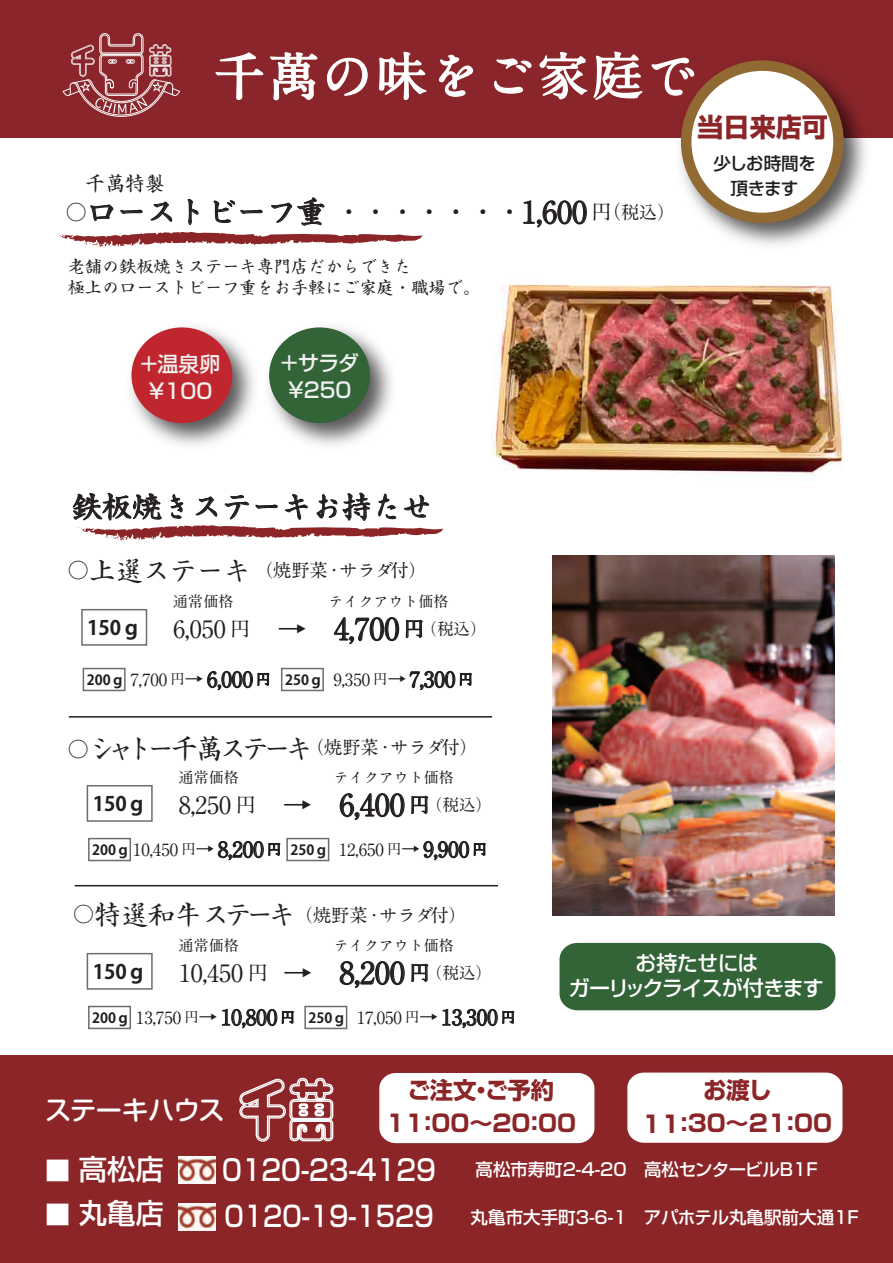
<style>
.page{position:relative;width:893px;height:1263px;background:#fff}
.page>*{position:absolute;margin:0;border:0;box-sizing:border-box;transform-origin:0 0}
.t1{font:700 51.45px "A1 Mincho Std";letter-spacing:.05em;color:#fff}
.t2{font:30px "Sei Kai CB1 Std";color:#231f20}
.t3{font:500 28.95px "Shin Go Pr 5";color:#fff;scale:.9 1}
.t4{font:500 28.35px "Shin Go Pr 5";color:#fff;scale:.9 1}
.t5{font:500 28.35px "Shin Go Pr 5";color:#fff}
.t6{font:27px "Sei Kai CB1 Std";letter-spacing:-.18em;color:#231f20}
.t7{font:27px "Sei Kai CB1 Std";letter-spacing:-.12em;color:#231f20}
.t8{font:500 26.25px "Shin M Go Pro";letter-spacing:-.025em;color:#fff}
.t9{font:700 26.1px "Shin Go Pr 5";color:#8b2528}
.t10{font:700 24px "A1 Mincho Std";color:#231f20}
.t11{font:700 23.4px/33.5px "Shin Go Pr 5";letter-spacing:-.005em;color:#8b2528;text-align:center}
.t12{font:500 21px/24.9px "Shin Go Pr 5";letter-spacing:-.045em;color:#fff;text-align:center}
.t13{font:500 21px/27px "Shin Go Pr 5";letter-spacing:-.015em;color:#f0f1f0;text-align:center}
.t14{font:700 19.95px "Koz Go Pro";color:#231f20}
.t15{font:19.8px "Sei Kai CB1 Std";color:#231f20}
.t16{font:700 18.15px "A1 Mincho Std";color:#231f20}
.t17{font:500 17.55px "Shin Go Pr 5";color:#fff}
.t18{font:500 17.55px/24.9px "Shin Go Pr 5";letter-spacing:-.035em;color:#231f20;text-align:center}
.t19{font:500 17.4px "Shin Go Pr 5";color:#fff}
.t20{font:17.25px/20.5px "Sei Kai CB1 Std";color:#231f20}
.t21{font:700 16.8px "A1 Mincho Std";color:#231f20}
.t22{font:700 16.5px "A1 Mincho Std";color:#231f20}
.t23{font:700 15px "A1 Mincho Std";color:#231f20}
.s1{font-size:21px}
.s2{font-size:29.7px}
.s3{font-family:"A1 Mincho Std";font-weight:700}
.s4{font-family:"A1 Mincho Std";font-weight:700;font-size:19.5px}
.s5{font-size:19.5px}
.s6{font-size:27px}
.s7{font-size:30px}
.s8{font-family:"Koz Go Pro";font-size:13.95px}
.s9{font-size:13.65px}
.s10{font-size:19.05px}
.s11{font-size:21.15px}
.s12{font-family:"Sei Kai CB1 Std";font-weight:400;font-size:21px}
.s13{font-family:"Sei Kai CB1 Std";font-weight:400;font-size:27px}
.s14{font-size:25.2px}
</style>
<div class="page">
<img style="left:491px;top:284px;width:353px;height:192px">
<div style="left:559px;top:943px;width:276px;height:67px;background:#336438;border-radius:17px"></div>
<div style="left:0;top:0;width:892px;height:137px;background:#8a262b"></div>
<svg style="left:213px;top:52px;width:157px;height:86px"></svg>
<svg style="left:379px;top:51px;width:48px;height:49px"></svg>
<svg style="left:438px;top:54px;width:36px;height:43px"></svg>
<svg style="left:494px;top:51px;width:175px;height:49px"></svg>
<svg style="left:523px;top:200px;width:64px;height:28px"></svg>
<svg style="left:63px;top:33px;width:117px;height:84px"></svg>
<img style="left:131px;top:327px;width:123px;height:119px">
<div style="left:131px;top:327px;width:101px;height:96px;background:#c0262d;border-radius:50%"></div>
<img style="left:269px;top:327px;width:123px;height:119px">
<div style="left:269px;top:327px;width:101px;height:96px;background:#336438;border-radius:50%"></div>
<img style="left:669px;top:57px;width:208px;height:188px">
<div style="left:686px;top:66px;width:152px;height:152px;background:#fff;border-radius:50%"></div>
<div style="left:681px;top:60px;width:163px;height:163px;border:10px solid #916933;border-radius:50%"></div>
<div style="left:0;top:1056px;width:893px;height:207px;background:#8b2528"></div>
<div style="left:627px;top:1072px;width:216px;height:71px;background:#fff;border-radius:17px"></div>
<div style="left:626px;top:1071px;width:218px;height:73px;border:1px solid #8b2528;border-radius:17px"></div>
<img style="left:179px;top:1156px;width:36px;height:27px">
<img style="left:179px;top:1204px;width:36px;height:26px">
<svg style="left:239px;top:1077px;width:95px;height:65px"></svg>
<div style="left:379px;top:1072px;width:216px;height:72px;background:#fff;border-radius:17px"></div>
<div style="left:378px;top:1071px;width:218px;height:73px;border:1px solid #8b2528;border-radius:17px"></div>
<hr style="left:69px;top:716px;width:423px;height:2px;background:#231f20">
<hr style="left:75px;top:885px;width:423px;height:1px;background:#231f20">
<svg style="left:57px;top:197px;width:365px;height:50px"></svg>
<svg style="left:72px;top:492px;width:371px;height:49px"></svg>
<div style="left:81px;top:609px;width:66px;height:37px;border:2px solid #6c6d70"></div>
<svg style="left:333px;top:617px;width:90px;height:28px"></svg>
<svg style="left:206px;top:670px;width:65px;height:48px"></svg>
<div style="left:83px;top:668px;width:43px;height:23px;border:2px solid #6c6d70"></div>
<svg style="left:409px;top:670px;width:64px;height:48px"></svg>
<div style="left:281px;top:668px;width:43px;height:23px;border:2px solid #6c6d70"></div>
<div style="left:87px;top:785px;width:66px;height:37px;border:2px solid #6c6d70"></div>
<svg style="left:339px;top:793px;width:66px;height:28px"></svg>
<svg style="left:411px;top:795px;width:18px;height:20px"></svg>
<svg style="left:217px;top:841px;width:64px;height:46px"></svg>
<div style="left:88px;top:838px;width:43px;height:23px;border:2px solid #6c6d70"></div>
<svg style="left:423px;top:841px;width:64px;height:46px"></svg>
<div style="left:286px;top:838px;width:43px;height:23px;border:2px solid #6c6d70"></div>
<div style="left:87px;top:953px;width:66px;height:37px;border:2px solid #6c6d70"></div>
<svg style="left:339px;top:961px;width:66px;height:27px"></svg>
<svg style="left:411px;top:963px;width:18px;height:19px"></svg>
<svg style="left:221px;top:1008px;width:74px;height:48px"></svg>
<div style="left:88px;top:1006px;width:43px;height:23px;border:2px solid #6c6d70"></div>
<svg style="left:442px;top:1008px;width:73px;height:48px"></svg>
<div style="left:304px;top:1006px;width:43px;height:23px;border:2px solid #6c6d70"></div>
<img style="left:553px;top:556px;width:281px;height:360px">
<h1 class="t1" style="left:214px;top:34px;width:485px">千萬の味をご家庭で</h1>
<p class="t15" style="left:66px;top:168px;width:101px">　千萬特製</p>
<h2 class="t2" style="left:66px;top:189px;width:611px"><span class="s1">○</span>ローストビーフ重<span class="s2">・・・・・・・</span><span class="s3">1,600</span> <span class="s4">円（</span><sup>税込）</sup></h2>
<p class="t20" style="left:68px;top:254px;width:414px">老舗の鉄板焼きステーキ専門店だからできた<br>極上のローストビーフ重をお手軽にご家庭・職場で。</p>
<p class="t13" style="left:138px;top:349px;width:84px">＋温泉卵￥100</p>
<p class="t13" style="left:279px;top:348px;width:82px">＋サラダ￥2５0</p>
<h3 class="t9" style="left:697px;top:106px;width:132px">当日来店可</h3>
<p class="t18" style="left:713px;top:149px;width:104px">少しお時間を頂きます</p>
<h2 class="t2" style="left:72px;top:484px;width:362px">鉄板焼きステーキお持たせ</h2>
<h3 class="t7" style="left:68px;top:549px;width:184px"><span class="s1">○</span>上選ステーキ</h3>
<p class="t16" style="left:255px;top:556px;width:173px">（焼野菜・サラダ付）</p>
<p class="t23" style="left:173px;top:589px;width:61px">通常価格</p>
<p class="t23" style="left:328px;top:589px;width:121px">テイクアウト価格</p>
<h3 class="t10" style="left:173px;top:609px;width:252px">6,050 <span class="s5">円</span> <span class="s6">→</span> <span class="s7">4,700</span> <span class="s5">円</span></h3>
<p class="t14" style="left:87px;top:614px;width:55px">150ｇ</p>
<p class="t22" style="left:420px;top:616px;width:68px">（税込）</p>
<p class="t21" style="left:87px;top:666px;width:387px"><span class="s8">200ｇ</span> 7,700 <span class="s9">円</span><span class="s10">→</span> <span class="s11">6,000</span> <span class="s9">円</span> <span class="s8">250ｇ</span> 9,350 <span class="s9">円</span><span class="s10">→</span> <span class="s11">7,300</span> <span class="s9">円</span></p>
<h3 class="t6" style="left:68px;top:728px;width:247px"><span class="s1">○</span> シャトー千萬ステーキ</h3>
<p class="t16" style="left:306px;top:733px;width:173px">（焼野菜・サラダ付）</p>
<p class="t23" style="left:179px;top:765px;width:61px">通常価格</p>
<p class="t23" style="left:334px;top:765px;width:121px">テイクアウト価格</p>
<h3 class="t10" style="left:179px;top:785px;width:252px">8,250 <span class="s5">円</span> <span class="s6">→</span> <span class="s7">6,400</span> <span class="s5">円</span></h3>
<p class="t14" style="left:93px;top:791px;width:55px">150ｇ</p>
<p class="t22" style="left:426px;top:792px;width:68px">（税込）</p>
<p class="t21" style="left:92px;top:836px;width:396px"><span class="s8">200ｇ</span> 10,450 <span class="s9">円</span><span class="s10">→</span> <span class="s11">8,200</span> <span class="s9">円</span> <span class="s8">250ｇ</span> 12,650 <span class="s9">円</span><span class="s10">→</span> <span class="s11">9,900</span> <span class="s9">円</span></p>
<p class="t16" style="left:73px;top:900px;width:395px"><span class="s12">○</span><span class="s13">特選和牛ステーキ</span>（焼野菜・サラダ付）</p>
<p class="t23" style="left:179px;top:933px;width:61px">通常価格</p>
<p class="t23" style="left:334px;top:933px;width:121px">テイクアウト価格</p>
<h3 class="t10" style="left:179px;top:953px;width:252px">10,450 <span class="s5">円</span> <span class="s6">→</span> <span class="s7">8,200</span> <span class="s5">円</span></h3>
<p class="t14" style="left:93px;top:958px;width:55px">150ｇ</p>
<p class="t22" style="left:426px;top:959px;width:68px">（税込）</p>
<p class="t21" style="left:92px;top:1004px;width:424px"><span class="s8">200ｇ</span> 13,750 <span class="s9">円</span><span class="s10">→</span> <span class="s11">10,800</span> <span class="s9">円</span> <span class="s8">250ｇ</span> 17,050 <span class="s9">円</span><span class="s10">→</span> <span class="s11">13,300</span> <span class="s9">円</span></p>
<p class="t12" style="left:569px;top:948px;width:257px">お持たせには<br>ガーリックライスが付きます</p>
<h3 class="t8" style="left:45px;top:1088px;width:181px">ステーキハウス</h3>
<h3 class="t11" style="left:386px;top:1071px;width:191px">ご注文・ご予約<br>11：00～20：00</h3>
<h3 class="t11" style="left:642px;top:1072px;width:191px">お渡し<br>11：30～21：00</h3>
<h3 class="t5" style="left:45px;top:1146px;width:148px"><span class="s14">■</span> 高松店　</h3>
<h3 class="t5" style="left:45px;top:1190px;width:148px"><span class="s14">■</span> 丸亀店　</h3>
<h3 class="t3" style="left:222px;top:1146px;width:239px">0120-23-4129</h3>
<h3 class="t4" style="left:224px;top:1193px;width:234px">0120-19-1529</h3>
<p class="t19" style="left:476px;top:1155px;width:343px">高松市寿町2-4-20　高松センタービルB1F</p>
<p class="t17" style="left:471px;top:1202px;width:389px">丸亀市大手町3-6-1　アパホテル丸亀駅前大通1F</p>
</div>
